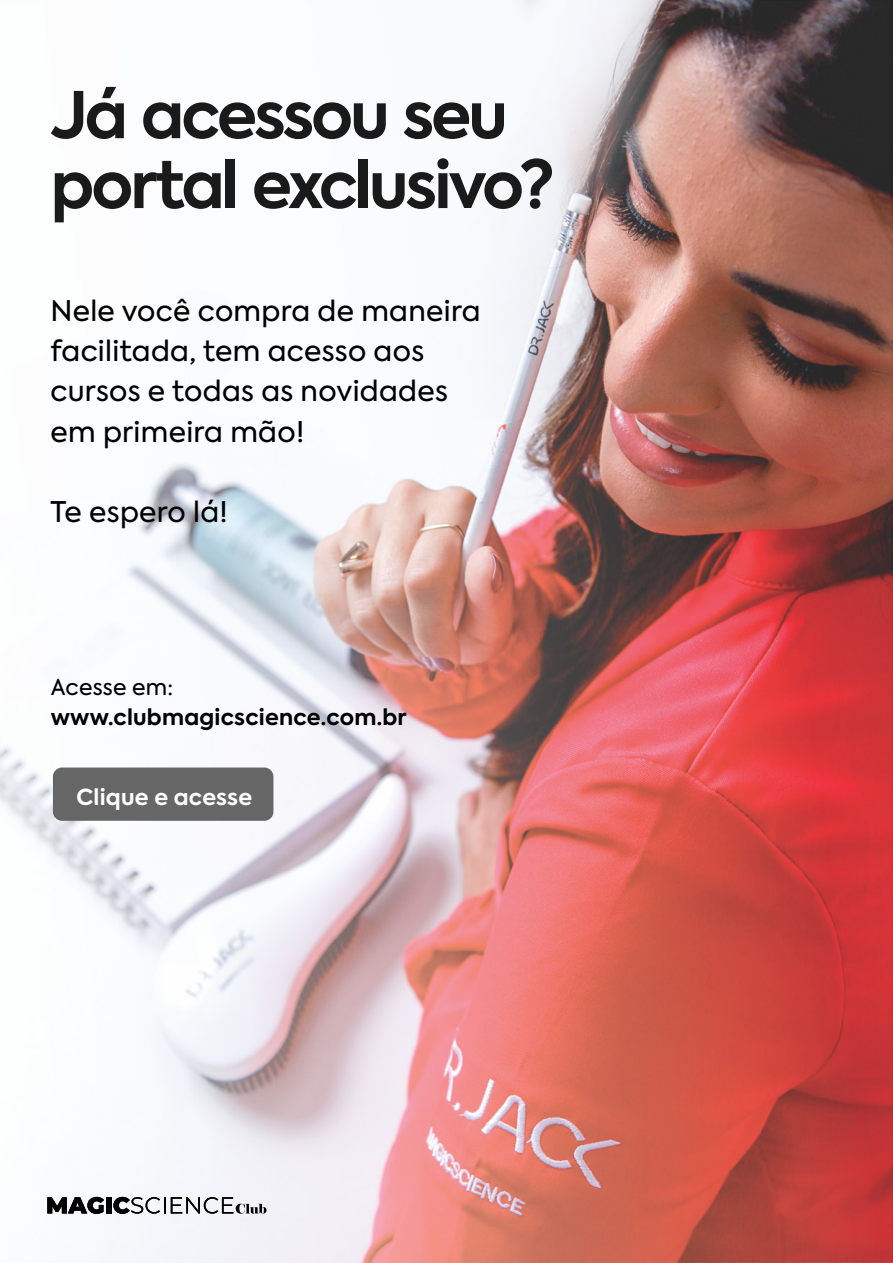
<style>
.page{position:relative;width:893px;height:1263px;background:#fff}
.page>*{position:absolute;margin:0;border:0;box-sizing:border-box;transform-origin:0 0}
.t1{font:700 63.9px/69.9px "Axiforma";letter-spacing:-.045em;color:#1a1a1a}
.t2{font:28.35px/40.3px "Axiforma";letter-spacing:.01em;color:#000}
.t3{font:700 22.05px "Axiforma";letter-spacing:.01em;color:#000}
.t4{font:700 22.05px "Axiforma";letter-spacing:.01em;color:#fff}
.t5{font:22.05px "Axiforma";letter-spacing:.01em;color:#000}
</style>
<div class="page">
<img style="left:0;top:0;width:893px;height:1263px">
<svg style="left:47px;top:1197px;width:57px;height:17px"></svg>
<div style="left:106px;top:1197px;width:5px;height:16px;background:#000"></div>
<svg style="left:113px;top:1197px;width:52px;height:17px"></svg>
<svg style="left:171px;top:1197px;width:95px;height:17px"></svg>
<div style="left:53px;top:767px;width:220px;height:54px;background:#666;border-radius:9px"></div>
<h1 class="t1" style="left:51px;top:81px;width:505px">Já acessou seu portal exclusivo?</h1>
<p class="t2" style="left:51px;top:291px;width:431px">Nele você compra de maneira facilitada, tem acesso aos cursos e todas as novidades em primeira mão!</p>
<p class="t2" style="left:51px;top:492px;width:179px">Te espero lá!</p>
<p class="t5" style="left:51px;top:673px;width:124px">Acesse em:</p>
<p class="t3" style="left:51px;top:702px;width:358px">www.clubmagicscience.com.br</p>
<p class="t4" style="left:77px;top:781px;width:177px">Clique e acesse</p>
</div>
